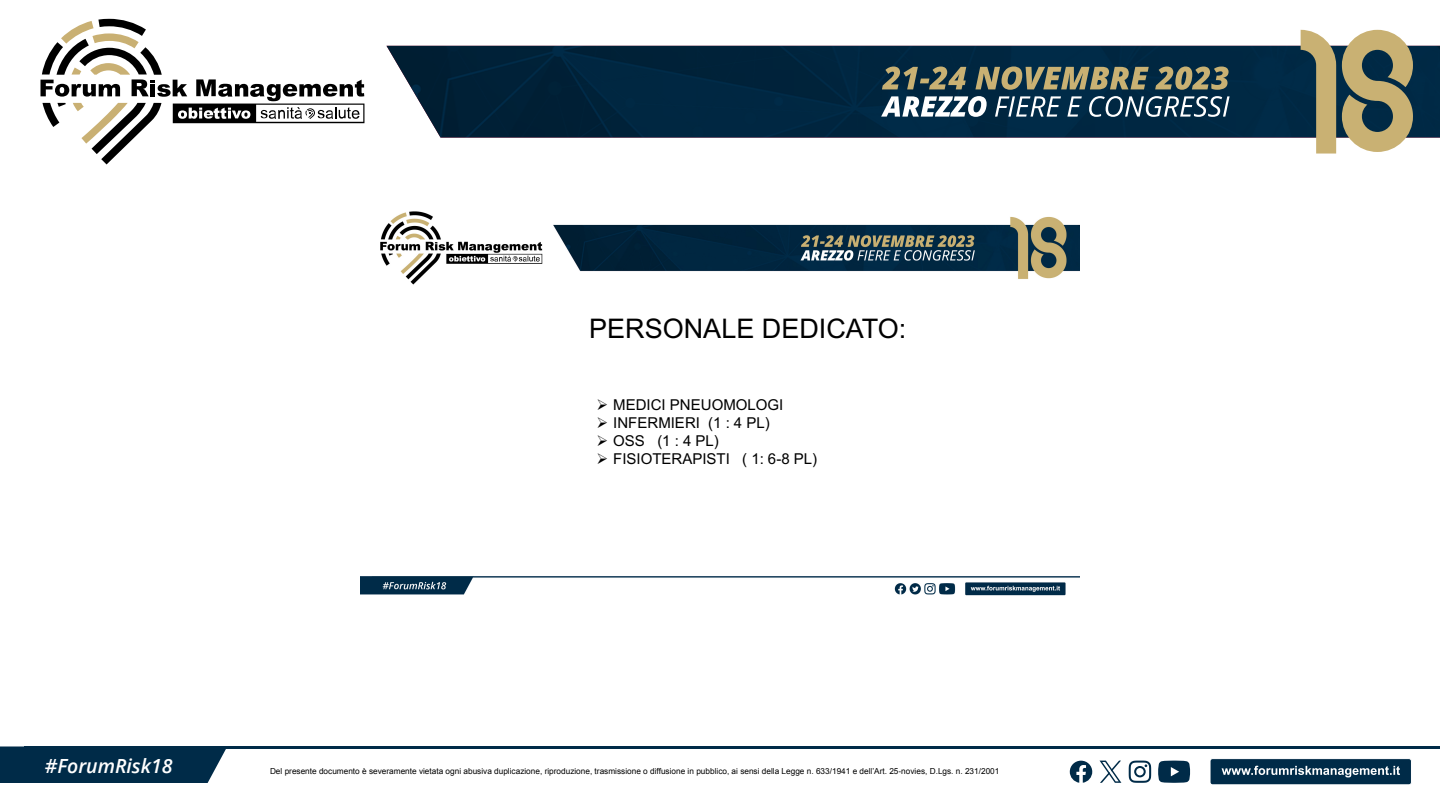
<style>
.page{position:relative;width:1440px;height:810px;background:#fff}
.page>*{position:absolute;margin:0;border:0;box-sizing:border-box;transform-origin:0 0}
.t1{font:27px "Arial";color:#000}
.t2{font:italic 600 19.5px "Open Sans";color:#fff}
.t3{font:15px "Arial";color:#000}
.t4{font:8.25px "Arial";color:#000}
</style>
<div class="page">
<div style="left:0;top:746px;width:226px;height:37px;background:#002b48"></div>
<div style="left:1210px;top:759px;width:201px;height:26px;background:#002b48;border-radius:3px"></div>
<div style="left:1210px;top:758px;width:202px;height:27px;border:1px solid #fff;border-radius:3px"></div>
<svg style="left:1222px;top:766px;width:178px;height:11px"></svg>
<hr style="left:24px;top:746px;width:1416px;height:3px;background:#002b48">
<img style="left:386px;top:46px;width:1054px;height:92px">
<svg style="left:1342px;top:30px;width:71px;height:122px"></svg>
<svg style="left:1301px;top:30px;width:35px;height:124px"></svg>
<svg style="left:40px;top:19px;width:324px;height:145px"></svg>
<svg style="left:881px;top:96px;width:349px;height:21px"></svg>
<svg style="left:882px;top:66px;width:347px;height:24px"></svg>
<svg style="left:1129px;top:761px;width:22px;height:22px"></svg>
<svg style="left:1158px;top:761px;width:32px;height:22px"></svg>
<svg style="left:1070px;top:761px;width:22px;height:22px"></svg>
<svg style="left:1100px;top:761px;width:21px;height:22px"></svg>
<img style="left:360px;top:211px;width:720px;height:385px">
<h1 class="t1" style="left:589px;top:309px;width:319px">PERSONALE DEDICATO:</h1>
<h3 class="t3" style="left:596px;top:395px;width:188px">➢ MEDICI PNEUOMOLOGI</h3>
<h3 class="t3" style="left:596px;top:413px;width:175px">➢ INFERMIERI (1 : 4 PL)</h3>
<h3 class="t3" style="left:596px;top:431px;width:124px">➢ OSS (1 : 4 PL)</h3>
<h3 class="t3" style="left:596px;top:449px;width:222px">➢ FISIOTERAPISTI ( 1: 6-8 PL)</h3>
<h2 class="t2" style="left:45px;top:752px;width:129px">#ForumRisk18</h2>
<p class="t4" style="left:270px;top:766px;width:731px">Del presente documento è severamente vietata ogni abusiva duplicazione, riproduzione, trasmissione o diffusione in pubblico, ai sensi della Legge n. 633/1941 e dell’Art. 25-novies, D.Lgs. n. 231/2001</p>
</div>
